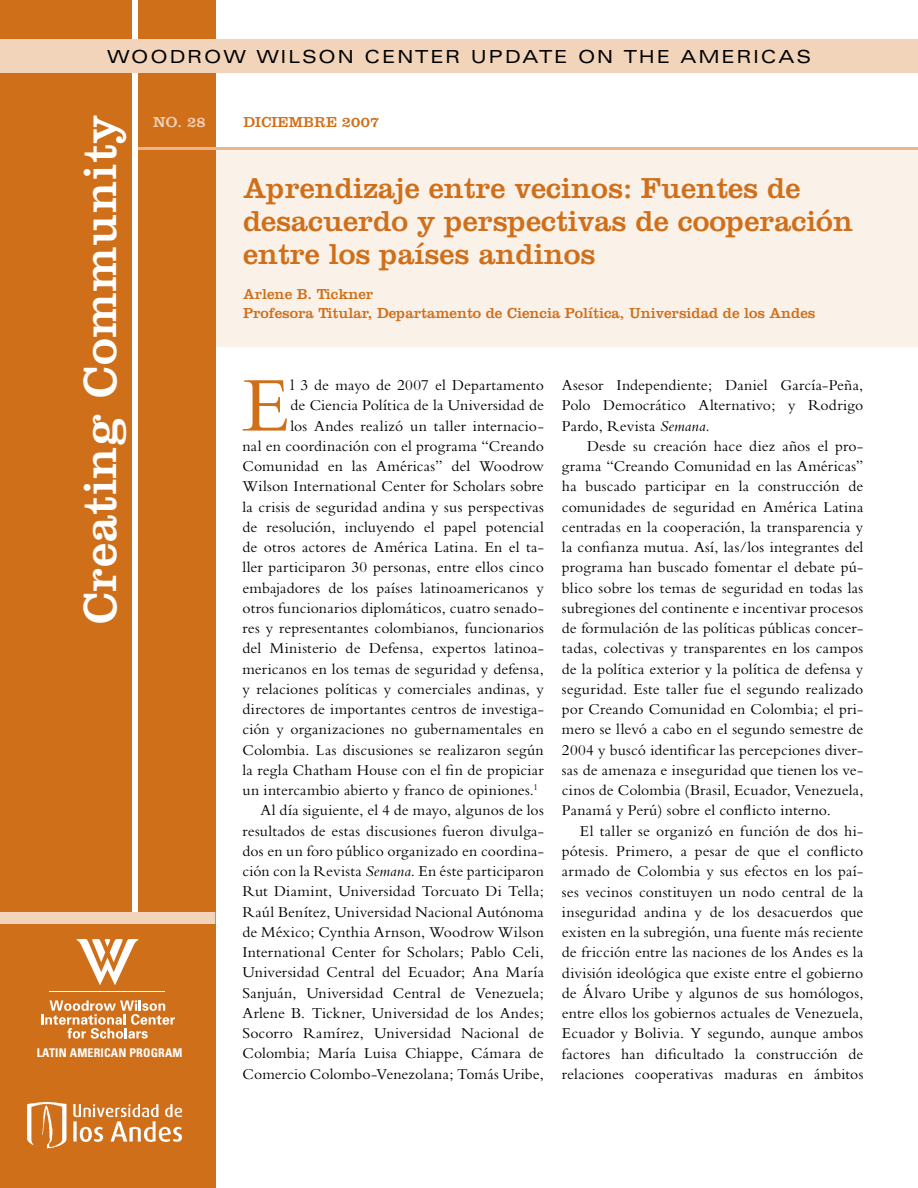
<style>
.page{position:relative;width:918px;height:1188px;background:#fff}
.page>*{position:absolute;margin:0;border:0;box-sizing:border-box;transform-origin:0 0}
.t1{font:80.85px "Bembo";color:#d06f1a}
.t2{font:48px "Clarendon";letter-spacing:.015em;color:#fff}
.t3{font:30px/33px "Clarendon";color:#d06f1a}
.t4{font:expanded 18px "Univers";letter-spacing:.105em;color:#000}
.t5{font:15.75px/20.2px "Bembo";letter-spacing:.01em;color:#000;text-align:justify}
.t6{font:15px/19.5px "Clarendon";color:#d06f1a}
.t7{font:15px "Clarendon";color:#f1d4ba}
.t8{font:700 condensed 12px "Univers";letter-spacing:.015em;color:#fff}
.s1{font-style:italic}
</style>
<div class="page">
<div style="left:108px;top:150px;width:810px;height:197px;background:#faf1e8"></div>
<div style="left:0;top:0;width:215px;height:1188px;background:#d06f1a"></div>
<hr style="left:133px;top:147px;width:785px;height:3px;background:#e8b78c">
<div style="left:132px;top:0;width:6px;height:916px;background:#fff"></div>
<div style="left:0;top:912px;width:215px;height:12px;background:#f1d4ba"></div>
<div style="left:0;top:39px;width:918px;height:34px;background:#f1d4ba"></div>
<svg style="left:41px;top:1000px;width:134px;height:39px"></svg>
<hr style="left:50px;top:991px;width:115px;height:1px;background:#fff">
<svg style="left:77px;top:939px;width:61px;height:46px"></svg>
<img style="left:27px;top:1102px;width:156px;height:47px">
<p class="t4" style="left:107px;top:46px;width:705px">WOODROW WILSON CENTER UPDATE ON THE AMERICAS</p>
<h2 class="t2" style="left:72px;top:624px;width:511px;rotate:-90deg">Creating Community</h2>
<p class="t7" style="left:153px;top:113px;width:54px">No. 28</p>
<p class="t6" style="left:243px;top:112px;width:137px">diciembre 2007</p>
<h3 class="t3" style="left:243px;top:171px;width:612px">Aprendizaje entre vecinos: Fuentes de desacuerdo y perspectivas de cooperación entre los países andinos</h3>
<p class="t6" style="left:243px;top:284px;width:574px">Arlene B. Tickner<br>Profesora Titular, Departamento de Ciencia Política, Universidad de los Andes</p>
<h1 class="t1" style="left:242px;top:358px;width:50px">E</h1>
<p class="t5" style="left:290px;top:375px;width:255px">l 3 de mayo de 2007 el Departamento</p>
<p class="t5" style="left:562px;top:375px;width:303px">Asesor Independiente; Daniel García-Peña, Polo Democrático Alternativo; y Rodrigo Pardo, Revista <span class="s1">Semana.</span></p>
<p class="t5" style="left:562px;top:436px;width:303px;text-indent:25px">Desde su creación hace diez años el pro&shy;grama “Creando Comunidad en las Américas” ha buscado participar en la construcción de comunidades de seguridad en América Latina centradas en la cooperación, la transparencia y la confianza mutua. Así, las/los integrantes del programa han buscado fomentar el debate pú&shy;blico sobre los temas de seguridad en todas las subregiones del continente e incentivar procesos de formulación de las políticas públicas concer&shy;tadas, colectivas y transparentes en los campos de la política exterior y la política de defensa y seguridad. Este taller fue el segundo realizado por Creando Comunidad en Colombia; el pri&shy;mero se llevó a cabo en el segundo semestre de 2004 y buscó identificar las percepciones diver&shy;sas de amenaza e inseguridad que tienen los ve&shy;cinos de Colombia (Brasil, Ecuador, Venezuela, Panamá y Perú) sobre el conflicto interno.</p>
<p class="t5" style="left:562px;top:820px;width:303px;text-indent:18px">El taller se organizó en función de dos hi&shy;pótesis. Primero, a pesar de que el conflicto armado de Colombia y sus efectos en los paí&shy;ses vecinos constituyen un nodo central de la inseguridad andina y de los desacuerdos que existen en la subregión, una fuente más reciente de fricción entre las naciones de los Andes es la división ideológica que existe entre el gobierno de Álvaro Uribe y algunos de sus homólogos, entre ellos los gobiernos actuales de Venezuela, Ecuador y Bolivia. Y segundo, aunque ambos factores han dificultado la construcción de relaciones cooperativas maduras en ámbitos</p>
<p class="t5" style="left:290px;top:395px;width:255px">de Ciencia Política de la Universidad de</p>
<p class="t5" style="left:290px;top:415px;width:255px">los Andes realizó un taller internacio-</p>
<p class="t5" style="left:242px;top:435px;width:303px">nal en coordinación con el programa “Creando</p>
<p class="t5" style="left:242px;top:456px;width:303px">Comunidad en las Américas” del Woodrow</p>
<p class="t5" style="left:242px;top:476px;width:303px">Wilson International Center for Scholars sobre</p>
<p class="t5" style="left:242px;top:496px;width:303px">la crisis de seguridad andina y sus perspectivas</p>
<p class="t5" style="left:242px;top:517px;width:303px">de resolución, incluyendo el papel potencial</p>
<p class="t5" style="left:242px;top:537px;width:303px">de otros actores de América Latina. En el ta-</p>
<p class="t5" style="left:242px;top:557px;width:303px">ller participaron 30 personas, entre ellos cinco</p>
<p class="t5" style="left:242px;top:577px;width:303px">embajadores de los países latinoamericanos y</p>
<p class="t5" style="left:242px;top:598px;width:303px">otros funcionarios diplomáticos, cuatro senado-</p>
<p class="t5" style="left:242px;top:618px;width:303px">res y representantes colombianos, funcionarios</p>
<p class="t5" style="left:242px;top:638px;width:303px">del Ministerio de Defensa, expertos latinoa-</p>
<p class="t5" style="left:242px;top:658px;width:303px">mericanos en los temas de seguridad y defensa,</p>
<p class="t5" style="left:242px;top:679px;width:303px">y relaciones políticas y comerciales andinas, y</p>
<p class="t5" style="left:242px;top:699px;width:303px">directores de importantes centros de investiga-</p>
<p class="t5" style="left:242px;top:719px;width:303px">ción y organizaciones no gubernamentales en</p>
<p class="t5" style="left:242px;top:739px;width:303px">Colombia. Las discusiones se realizaron según</p>
<p class="t5" style="left:242px;top:760px;width:303px">la regla Chatham House con el fin de propiciar</p>
<p class="t5" style="left:242px;top:780px;width:297px">un intercambio abierto y franco de opiniones.<sup>1</sup></p>
<p class="t5" style="left:260px;top:800px;width:285px">Al día siguiente, el 4 de mayo, algunos de los</p>
<p class="t5" style="left:242px;top:820px;width:303px">resultados de estas discusiones fueron divulga-</p>
<p class="t5" style="left:242px;top:840px;width:303px">dos en un foro público organizado en coordina-</p>
<p class="t5" style="left:242px;top:861px;width:303px">ción con la Revista <span class="s1">Semana</span>. En éste participaron</p>
<p class="t5" style="left:242px;top:881px;width:303px">Rut Diamint, Universidad Torcuato Di Tella;</p>
<p class="t5" style="left:242px;top:901px;width:303px">Raúl Benítez, Universidad Nacional Autónoma</p>
<p class="t5" style="left:242px;top:922px;width:303px">de México; Cynthia Arnson, Woodrow Wilson</p>
<p class="t5" style="left:242px;top:942px;width:303px">International Center for Scholars; Pablo Celi,</p>
<p class="t5" style="left:242px;top:962px;width:303px">Universidad Central del Ecuador; Ana María</p>
<p class="t5" style="left:242px;top:982px;width:303px">Sanjuán, Universidad Central de Venezuela;</p>
<p class="t5" style="left:242px;top:1003px;width:303px">Arlene B. Tickner, Universidad de los Andes;</p>
<p class="t5" style="left:242px;top:1023px;width:303px">Socorro Ramírez, Universidad Nacional de</p>
<p class="t5" style="left:242px;top:1043px;width:303px">Colombia; María Luisa Chiappe, Cámara de</p>
<p class="t5" style="left:242px;top:1063px;width:303px">Comercio Colombo-Venezolana; Tomás Uribe,</p>
<p class="t8" style="left:37px;top:1046px;width:147px">LATIN AMERICAN PROGRAM</p>
</div>
